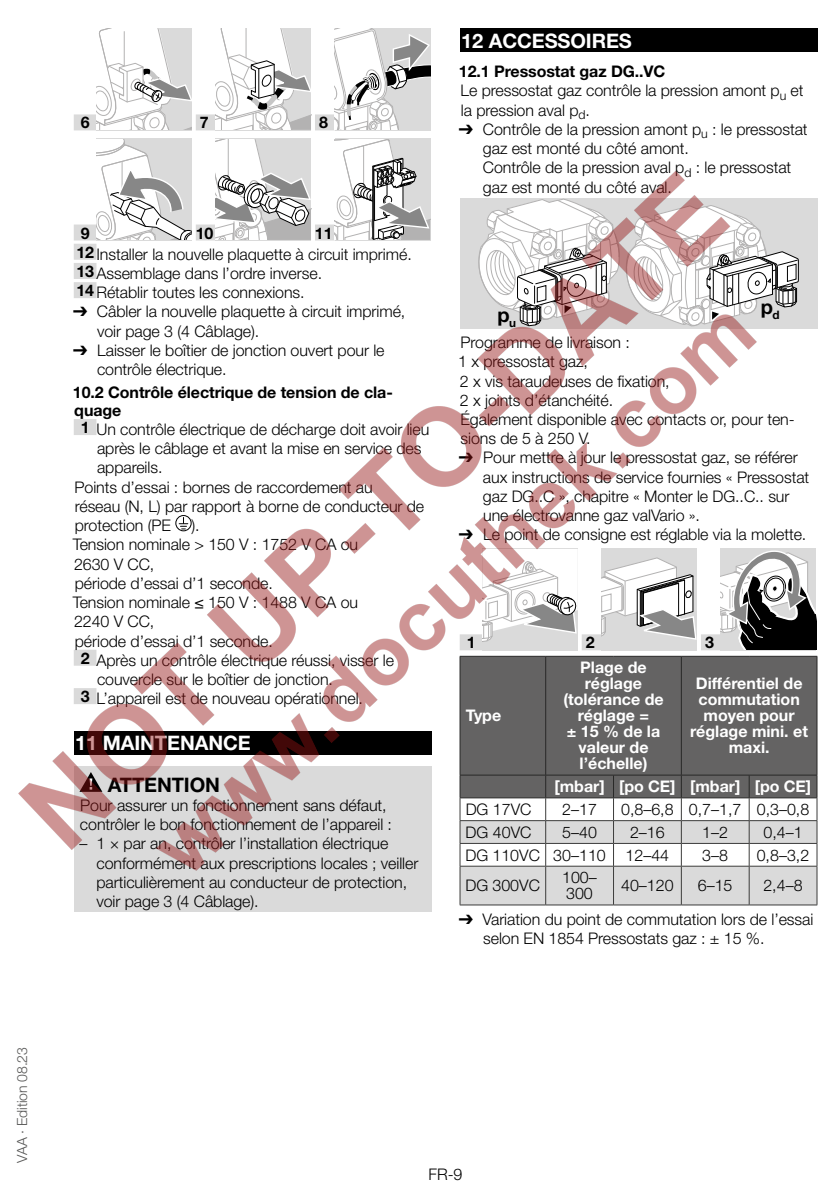
<style>
.page{position:relative;width:840px;height:1191px;background:#fff}
.page>*{position:absolute;margin:0;border:0;box-sizing:border-box;transform-origin:0 0}
.t1{font:700 20px "Helvetica Neue LT Pro";letter-spacing:-.005em;color:#fff}
.t2{font:700 20px "Helvetica Neue LT Pro";letter-spacing:-.005em;color:#000}
.t3{font:300 16px/19.2px "Helvetica Neue LT Pro";letter-spacing:-.005em;color:#000}
.t4{font:700 16px/16px "Helvetica Neue LT Pro";color:#fff;text-align:center}
.t5{font:700 16px/17.6px "Helvetica Neue LT Pro";letter-spacing:-.005em;color:#000}
.t6{font:300 14px "Helvetica Neue LT Pro";letter-spacing:-.005em;color:#575756}
.s1{font-weight:700}
.s2{font-family:"Arial Unicode MS";font-weight:400}
</style>
<div class="page">
<img style="left:18px;top:28px;width:800px;height:884px">
<p class="t6" style="left:13px;top:1162px;width:117px;rotate:-90deg">VAA · Edition 08.23</p>
<p class="t5" style="left:81px;top:114px;width:10px">6</p>
<p class="t5" style="left:200px;top:114px;width:10px">7</p>
<p class="t5" style="left:319px;top:114px;width:10px">8</p>
<p class="t5" style="left:81px;top:224px;width:10px">9</p>
<p class="t5" style="left:196px;top:224px;width:19px">10</p>
<p class="t3" style="left:76px;top:222px;width:337px;line-height:21.2px;text-indent:238px"><span class="s1">11<br>12</span> Installer la nouvelle plaquette à circuit imprimé.</p>
<p class="t3" style="left:76px;top:263px;width:247px"><span class="s1">13</span> Assemblage dans l’ordre inverse.<br><span class="s1">14</span> Rétablir toutes les connexions.</p>
<p class="t3" style="left:97px;top:302px;width:310px;text-indent:-24px"><span class="s2">➔</span> Câbler la nouvelle plaquette à circuit imprimé, voir page 3 (4 Câblage).</p>
<p class="t3" style="left:97px;top:340px;width:289px;text-indent:-24px"><span class="s2">➔</span> Laisser le boîtier de jonction ouvert pour le contrôle électrique.</p>
<p class="t5" style="left:73px;top:383px;width:321px">10.2 Contrôle électrique de tension de cla&shy;quage</p>
<p class="t3" style="left:81px;top:419px;width:350px"><span class="s1">1</span> Un contrôle électrique de décharge doit avoir lieu</p>
<p class="t3" style="left:97px;top:438px;width:326px">après le câblage et avant la mise en service des</p>
<p class="t3" style="left:97px;top:458px;width:67px">appareils.</p>
<p class="t3" style="left:75px;top:477px;width:299px">Points d’essai : bornes de raccordement au</p>
<p class="t3" style="left:75px;top:496px;width:351px">réseau (N, L) par rapport à borne de conducteur de</p>
<p class="t3" style="left:75px;top:515px;width:98px">protection (PE</p>
<p class="t3" style="left:191px;top:515px;width:10px">).</p>
<p class="t3" style="left:73px;top:535px;width:287px">Tension nominale &gt; 150 V : 1752 V CA ou</p>
<p class="t3" style="left:74px;top:554px;width:82px">2630 V CC,</p>
<p class="t3" style="left:75px;top:573px;width:199px">période d’essai d’1 seconde.</p>
<p class="t3" style="left:73px;top:592px;width:287px">Tension nominale ≤ 150 V : 1488 V CA ou</p>
<p class="t3" style="left:74px;top:611px;width:82px">2240 V CC,</p>
<p class="t3" style="left:75px;top:631px;width:199px">période d’essai d’1 seconde.</p>
<p class="t3" style="left:81px;top:650px;width:314px"><span class="s1">2</span> Après un contrôle électrique réussi, visser le</p>
<p class="t3" style="left:97px;top:669px;width:237px">couvercle sur le boîtier de jonction.</p>
<p class="t3" style="left:81px;top:688px;width:283px"><span class="s1">3</span> L’appareil est de nouveau opérationnel.</p>
<p class="t1" style="left:75px;top:730px;width:41px">11 MAI</p>
<p class="t1" style="left:140px;top:730px;width:110px">NTENANCE</p>
<p class="t2" style="left:102px;top:772px;width:119px">ATTENTION</p>
<p class="t3" style="left:80px;top:795px;width:313px">Pour assurer un fonctionnement sans défaut, contrôler le bon fonctionnement de l’appareil :</p>
<p class="t3" style="left:96px;top:834px;width:323px;text-indent:-17px">– 1 × par an, contrôler l’installation électrique conformément aux prescriptions locales ; veiller particulièrement au conducteur de protection, voir page 3 (4 Câblage).</p>
<p class="t1" style="left:461px;top:28px;width:122px">12 ACCESSOIRE</p>
<p class="t1" style="left:618px;top:28px;width:14px">S</p>
<p class="t3" style="left:458px;top:62px;width:346px"><span class="s1">12.1 Pressostat gaz DG..VC<br></span>Le pressostat gaz contrôle la pression amont p<sub>u</sub> et la pression aval p<sub>d</sub>.</p>
<p class="t3" style="left:482px;top:119px;width:326px;text-indent:-24px"><span class="s2">➔</span> Contrôle de la pression amont p<sub>u</sub> : le pressostat gaz est monté du côté amont.<br>Contrôle de la pression aval p<sub>d</sub> : le pressostat gaz est monté du côté aval.</p>
<p class="t2" style="left:497px;top:302px;width:20px">p<sub>u</sub></p>
<p class="t2" style="left:760px;top:294px;width:20px">p<sub>d</sub></p>
<p class="t3" style="left:458px;top:332px;width:338px">Programme de livraison :<br>1 x pressostat gaz,<br>2 x vis taraudeuses de fixation,<br>2 x joints d’étanchéité.<br>Également disponible avec contacts or, pour ten&shy;sions de 5 à 250 V.</p>
<p class="t3" style="left:482px;top:448px;width:327px;text-indent:-24px"><span class="s2">➔</span> Pour mettre à jour le pressostat gaz, se référer aux instructions de service fournies « Pressostat gaz DG..C », chapitre « Monter le DG..C.. sur une électrovanne gaz valVario ».</p>
<p class="t3" style="left:458px;top:524px;width:349px"><span class="s2">➔</span> Le point de consigne est réglable via la molette.</p>
<p class="t5" style="left:466px;top:633px;width:10px">1</p>
<p class="t5" style="left:585px;top:633px;width:10px">2</p>
<p class="t5" style="left:704px;top:633px;width:10px">3</p>
<p class="t4" style="left:465px;top:707px;width:37px">Type</p>
<p class="t4" style="left:563px;top:659px;width:102px">Plage de réglage (tolérance de réglage =<br>± 15 % de la valeur de l’échelle)</p>
<p class="t4" style="left:690px;top:675px;width:119px">Différentiel de commutation moyen pour réglage mini. et maxi.</p>
<p class="t4" style="left:554px;top:778px;width:258px">[mbar] [po CE] [mbar] [po CE]</p>
<p class="t3" style="left:465px;top:799px;width:67px">DG 17VC</p>
<p class="t3" style="left:562px;top:799px;width:36px">2–17</p>
<p class="t3" style="left:620px;top:799px;width:189px">0,8–6,8 0,7–1,7 0,3–0,8</p>
<p class="t3" style="left:465px;top:822px;width:67px">DG 40VC</p>
<p class="t3" style="left:562px;top:822px;width:36px">5–40</p>
<p class="t3" style="left:629px;top:822px;width:36px">2–16</p>
<p class="t3" style="left:702px;top:822px;width:27px">1–2</p>
<p class="t3" style="left:763px;top:822px;width:41px">0,4–1</p>
<p class="t3" style="left:465px;top:845px;width:205px">DG 110VC 30–110 12–44</p>
<p class="t3" style="left:702px;top:845px;width:27px">3–8</p>
<p class="t3" style="left:756px;top:845px;width:54px">0,8–3,2</p>
<p class="t3" style="left:465px;top:875px;width:76px">DG 300VC</p>
<p class="t3" style="left:562px;top:869px;width:36px;line-height:16px">100–<br>300</p>
<p class="t3" style="left:620px;top:875px;width:54px">40–120</p>
<p class="t3" style="left:697px;top:875px;width:36px">6–15</p>
<p class="t3" style="left:763px;top:875px;width:41px">2,4–8</p>
<p class="t3" style="left:483px;top:909px;width:331px;text-indent:-24px"><span class="s2">➔</span> Variation du point de commutation lors de l’essai selon EN 1854 Pressostats gaz : ± 15 %.</p>
<p class="t3" style="left:428px;top:1164px;width:35px">FR-9</p>
</div>
